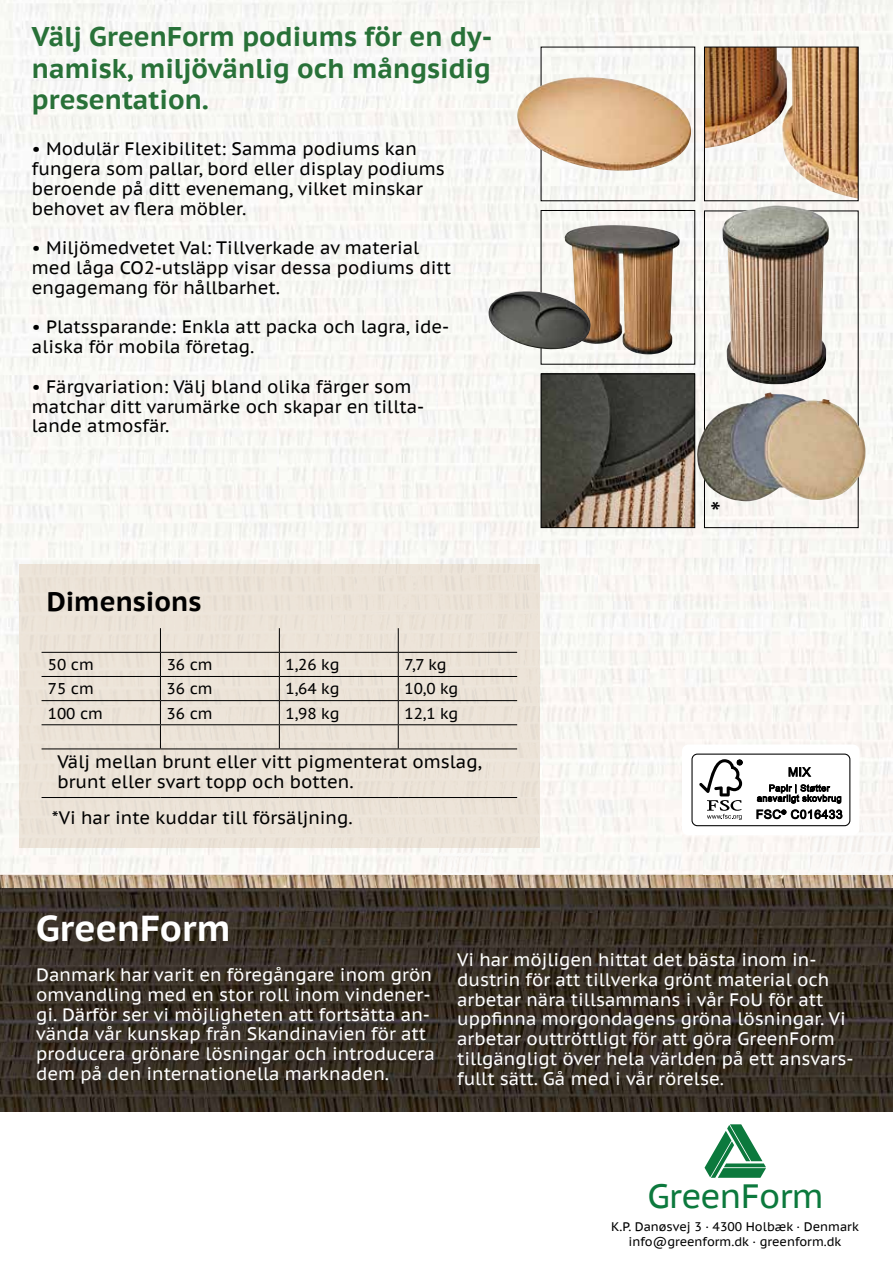
<style>
.page{position:relative;width:893px;height:1263px;background:#fff}
.page>*{position:absolute;margin:0;border:0;box-sizing:border-box;transform-origin:0 0}
.t1{font:700 36px "PT Sans Caption";color:#fff}
.t2{font:33.6px "PT Sans Caption";letter-spacing:-.02em;color:#0c793d}
.t3{font:28.05px "PT Sans Caption";color:#000}
.t4{font:700 27px/31.8px "PT Sans Caption";color:#287138;text-align:justify}
.t5{font:700 27px "PT Sans Caption";color:#000}
.t6{font:18px/19.8px "PT Sans Caption";color:#000}
.t7{font:18px/19.8px "PT Sans Caption";color:#fff}
.t8{font:15.6px "PT Sans Caption";color:#000}
.t9{font:12.45px/15.6px "PT Sans Caption";color:#000;text-align:center}
</style>
<div class="page">
<img style="left:0;top:875px;width:893px;height:236px">
<svg style="left:0;top:1111px;width:15px;height:1px"></svg>
<img style="left:15px;top:1111px;width:477px;height:1px">
<img style="left:492px;top:1111px;width:401px;height:1px">
<img style="left:0;top:0;width:893px;height:437px">
<div style="left:0;top:437px;width:121px;height:164px;background:#f8f9f4"></div>
<img style="left:121px;top:437px;width:318px;height:127px">
<img style="left:439px;top:437px;width:454px;height:164px">
<img style="left:539px;top:601px;width:271px;height:164px">
<div style="left:810px;top:601px;width:83px;height:274px;background:#f9f7f3"></div>
<img style="left:492px;top:765px;width:318px;height:110px">
<img style="left:0;top:820px;width:439px;height:55px">
<img style="left:439px;top:847px;width:53px;height:28px">
<svg style="left:704px;top:1124px;width:62px;height:54px"></svg>
<img style="left:706px;top:49px;width:151px;height:150px">
<div style="left:704px;top:47px;width:155px;height:154px;border:1px solid #000"></div>
<div style="left:704px;top:210px;width:155px;height:318px;border:1px solid #000"></div>
<img style="left:543px;top:375px;width:150px;height:151px">
<div style="left:541px;top:373px;width:154px;height:155px;border:1px solid #000"></div>
<img style="left:722px;top:205px;width:107px;height:180px">
<img style="left:565px;top:225px;width:115px;height:129px">
<img style="left:488px;top:291px;width:102px;height:58px">
<div style="left:19px;top:564px;width:520px;height:283px;background:#ece3d8"></div>
<img style="left:517px;top:77px;width:174px;height:94px">
<img style="left:697px;top:392px;width:168px;height:109px">
<div style="left:682px;top:744px;width:177px;height:91px;background:#fff;border-radius:7px"></div>
<div style="left:691px;top:754px;width:159px;height:72px;border:1px solid #000;border-radius:5px"></div>
<svg style="left:699px;top:759px;width:43px;height:61px"></svg>
<svg style="left:788px;top:767px;width:23px;height:10px"></svg>
<svg style="left:756px;top:784px;width:87px;height:35px"></svg>
<hr style="left:42px;top:652px;width:118px;height:1px;background:#000">
<hr style="left:160px;top:652px;width:119px;height:1px;background:#000">
<hr style="left:279px;top:652px;width:119px;height:1px;background:#000">
<hr style="left:398px;top:652px;width:119px;height:1px;background:#000">
<hr style="left:42px;top:676px;width:118px;height:1px;background:#000">
<hr style="left:160px;top:676px;width:119px;height:1px;background:#000">
<hr style="left:279px;top:676px;width:119px;height:1px;background:#000">
<hr style="left:398px;top:676px;width:119px;height:1px;background:#000">
<hr style="left:42px;top:700px;width:118px;height:1px;background:#000">
<hr style="left:160px;top:700px;width:119px;height:1px;background:#000">
<hr style="left:279px;top:700px;width:119px;height:1px;background:#000">
<hr style="left:398px;top:700px;width:119px;height:1px;background:#000">
<hr style="left:42px;top:724px;width:118px;height:1px;background:#000">
<hr style="left:160px;top:724px;width:119px;height:1px;background:#000">
<svg style="left:160px;top:628px;width:1px;height:120px"></svg>
<hr style="left:279px;top:724px;width:119px;height:1px;background:#000">
<svg style="left:279px;top:628px;width:1px;height:120px"></svg>
<hr style="left:398px;top:724px;width:119px;height:1px;background:#000">
<svg style="left:398px;top:628px;width:1px;height:120px"></svg>
<hr style="left:42px;top:748px;width:118px;height:1px;background:#000">
<hr style="left:160px;top:748px;width:119px;height:1px;background:#000">
<hr style="left:279px;top:748px;width:119px;height:1px;background:#000">
<hr style="left:398px;top:748px;width:119px;height:1px;background:#000">
<hr style="left:42px;top:797px;width:118px;height:1px;background:#000">
<hr style="left:160px;top:797px;width:119px;height:1px;background:#000">
<hr style="left:279px;top:797px;width:119px;height:1px;background:#000">
<hr style="left:398px;top:797px;width:119px;height:1px;background:#000">
<h3 class="t4" style="left:32px;top:20px;width:462px">Välj GreenForm podiums för en dy&shy;namisk, miljövänlig och mångsidig presentation.</h3>
<p class="t6" style="left:32px;top:138px;width:414px">• Modulär Flexibilitet: Samma podiums kan fungera som pallar, bord eller display podiums beroende på ditt evenemang, vilket minskar behovet av flera möbler.</p>
<p class="t6" style="left:32px;top:237px;width:421px">• Miljömedvetet Val: Tillverkade av material med låga CO2-utsläpp visar dessa podiums ditt engagemang för hållbarhet.</p>
<p class="t6" style="left:32px;top:317px;width:419px">• Platssparande: Enkla att packa och lagra, ide&shy;aliska för mobila företag.</p>
<p class="t6" style="left:32px;top:376px;width:394px">• Färgvariation: Välj bland olika färger som matchar ditt varumärke och skapar en tillta&shy;lande atmosfär.</p>
<h3 class="t5" style="left:47px;top:584px;width:156px">Dimensions</h3>
<p class="t8" style="left:48px;top:655px;width:48px">50 cm</p>
<p class="t8" style="left:167px;top:655px;width:48px">36 cm</p>
<p class="t8" style="left:286px;top:655px;width:55px">1,26 kg</p>
<p class="t8" style="left:404px;top:655px;width:44px">7,7 kg</p>
<p class="t8" style="left:48px;top:679px;width:48px">75 cm</p>
<p class="t8" style="left:167px;top:679px;width:48px">36 cm</p>
<p class="t8" style="left:286px;top:679px;width:55px">1,64 kg</p>
<p class="t8" style="left:404px;top:679px;width:55px">10,0 kg</p>
<p class="t8" style="left:48px;top:703px;width:57px">100 cm</p>
<p class="t8" style="left:167px;top:703px;width:48px">36 cm</p>
<p class="t8" style="left:286px;top:703px;width:55px">1,98 kg</p>
<p class="t8" style="left:404px;top:703px;width:55px">12,1 kg</p>
<p class="t6" style="left:57px;top:752px;width:426px">Välj mellan brunt eller vitt pigmenterat omslag, brunt eller svart topp och botten.</p>
<p class="t6" style="left:52px;top:807px;width:302px">*Vi har inte kuddar till försäljning.</p>
<h3 class="t3" style="left:710px;top:494px;width:12px">*</h3>
<h1 class="t1" style="left:36px;top:904px;width:196px">GreenForm</h1>
<p class="t7" style="left:36px;top:964px;width:400px">Danmark har varit en föregångare inom grön omvandling med en stor roll inom vindener&shy;gi. Därför ser vi möjligheten att fortsätta an&shy;vända vår kunskap från Skandinavien för att producera grönare lösningar och introducera dem på den internationella marknaden.</p>
<p class="t7" style="left:457px;top:949px;width:398px">Vi har möjligen hittat det bästa inom in&shy;dustrin för att tillverka grönt material och arbetar nära tillsammans i vår FoU för att uppfinna morgondagens gröna lösningar. Vi arbetar outtröttligt för att göra GreenForm tillgängligt över hela världen på ett ansvars&shy;fullt sätt. Gå med i vår rörelse.</p>
<h2 class="t2" style="left:647px;top:1175px;width:178px">GreenForm</h2>
<p class="t9" style="left:611px;top:1218px;width:249px">K.P. Danøsvej 3 · 4300 Holbæk · Denmark info@greenform.dk · greenform.dk</p>
</div>
